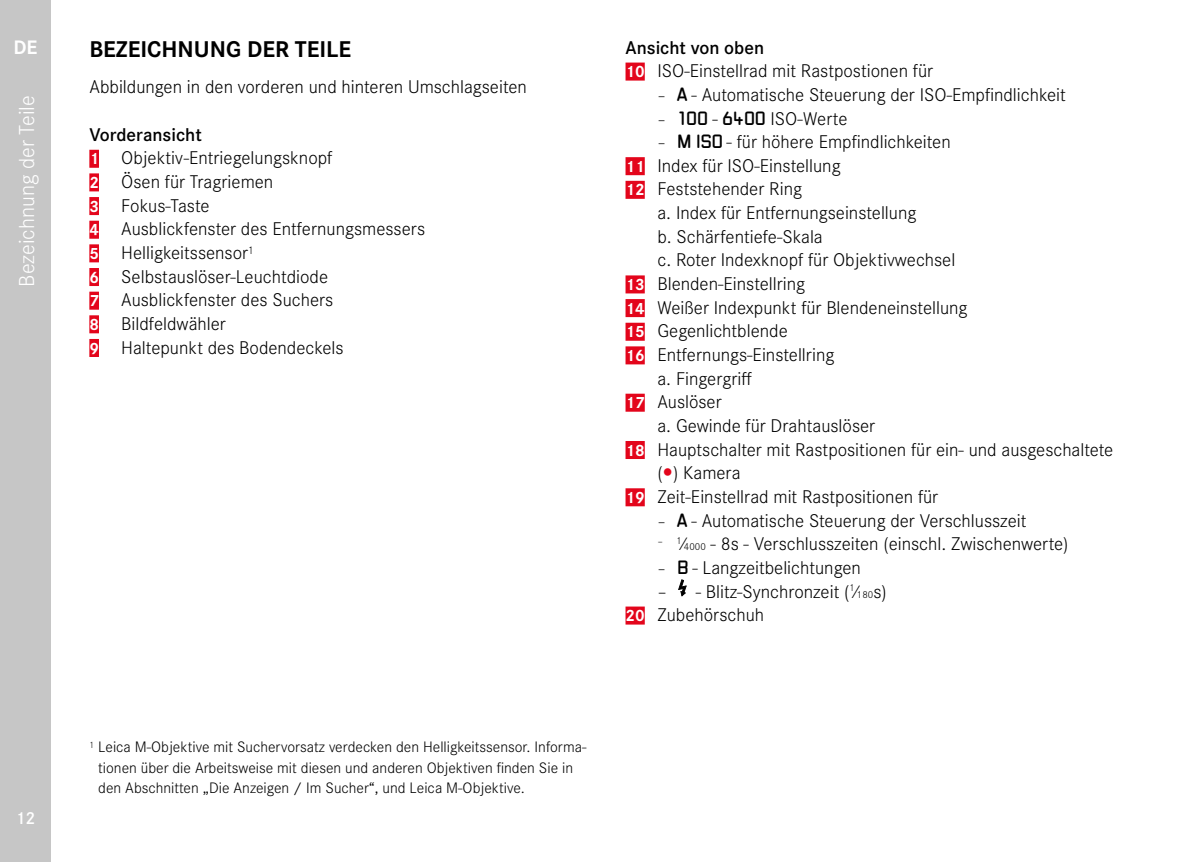
<style>
.page{position:relative;width:1200px;height:862px;background:#fff}
.page>*{position:absolute;margin:0;border:0;box-sizing:border-box;transform-origin:0 0}
.Heading_01{font:700 23.62px "Corporate S";color:#000}
.t1{font:300 22.5px "Corporate S";color:#fff}
.t2{font:700 20.25px "Corporate S";color:#fff}
.Numbered_List_ff{font:300 19.12px/23.6px "Corporate S";color:#000}
.Selection_List{font:300 19.12px "Corporate S";color:#000}
.Body_Text{font:300 19.12px "Corporate S";color:#000}
.Numbered_List{font:300 19.12px "Corporate S";color:#000}
.Note_Heading{font:600 19.12px "Corporate S";color:#000}
.t3{font:600 18px "Corporate S";color:#fff}
.Footnote{font:300 15.75px/20.2px "Corporate S";color:#000}
.s1{font-weight:700;font-size:16.88px;color:#fff}
.s2{font-size:16.88px}
.s3{font-family:"LG1050";font-weight:400;font-size:16.88px}
.s4{font-size:10.58px}
</style>
<div class="page">
<div style="left:0;top:0;width:51px;height:861px;background:#c6c6c6"></div>
<div style="left:89px;top:150px;width:10px;height:18px;background:#e3051b"></div>
<div style="left:89px;top:173px;width:10px;height:18px;background:#e3051b"></div>
<div style="left:89px;top:197px;width:10px;height:18px;background:#e3051b"></div>
<div style="left:89px;top:220px;width:10px;height:18px;background:#e3051b"></div>
<div style="left:89px;top:244px;width:10px;height:18px;background:#e3051b"></div>
<div style="left:89px;top:268px;width:10px;height:18px;background:#e3051b"></div>
<div style="left:89px;top:291px;width:10px;height:18px;background:#e3051b"></div>
<div style="left:89px;top:315px;width:10px;height:18px;background:#e3051b"></div>
<div style="left:89px;top:339px;width:10px;height:18px;background:#e3051b"></div>
<div style="left:625px;top:62px;width:19px;height:18px;background:#e3051b"></div>
<div style="left:625px;top:157px;width:19px;height:18px;background:#e3051b"></div>
<div style="left:625px;top:181px;width:19px;height:18px;background:#e3051b"></div>
<div style="left:625px;top:275px;width:19px;height:18px;background:#e3051b"></div>
<div style="left:625px;top:299px;width:19px;height:18px;background:#e3051b"></div>
<div style="left:625px;top:322px;width:19px;height:18px;background:#e3051b"></div>
<div style="left:625px;top:346px;width:19px;height:18px;background:#e3051b"></div>
<div style="left:625px;top:393px;width:19px;height:18px;background:#e3051b"></div>
<div style="left:625px;top:440px;width:19px;height:18px;background:#e3051b"></div>
<div style="left:625px;top:488px;width:19px;height:18px;background:#e3051b"></div>
<div style="left:625px;top:606px;width:19px;height:18px;background:#e3051b"></div>
<svg style="left:678px;top:579px;width:8px;height:16px"></svg>
<p class="t2" style="left:14px;top:32px;width:25px">DE</p>
<p class="t1" style="left:11px;top:286px;width:193px;rotate:-90deg">Bezeichnung der Teile</p>
<p class="t3" style="left:16px;top:803px;width:21px">12</p>
<p class="Heading_01" style="left:89px;top:30px;width:263px">BEZEICHNUNG DER TEILE</p>
<p class="Body_Text" style="left:89px;top:74px;width:439px">Abbildungen in den vorderen und hinteren Umschlagseiten</p>
<p class="Note_Heading" style="left:89px;top:120px;width:114px">Vorderansicht</p>
<p class="Numbered_List" style="left:89px;top:144px;width:244px"><span class="s1">1</span> Objektiv-Entriegelungsknopf</p>
<p class="Numbered_List_ff" style="left:89px;top:169px;width:185px"><span class="s1">2</span> Ösen für Tragriemen</p>
<p class="Numbered_List_ff" style="left:89px;top:192px;width:122px"><span class="s1">3</span> Fokus-Taste</p>
<p class="Numbered_List_ff" style="left:89px;top:216px;width:337px"><span class="s1">4</span> Ausblickfenster des Entfernungsmessers</p>
<p class="Numbered_List_ff" style="left:89px;top:239px;width:166px"><span class="s1">5</span> Helligkeitssensor<sup>1</sup></p>
<p class="Numbered_List_ff" style="left:89px;top:263px;width:240px"><span class="s1">6</span> Selbstauslöser-Leuchtdiode</p>
<p class="Numbered_List_ff" style="left:89px;top:287px;width:245px"><span class="s1">7</span> Ausblickfenster des Suchers</p>
<p class="Numbered_List_ff" style="left:89px;top:310px;width:138px"><span class="s1">8</span> Bildfeldwähler</p>
<p class="Numbered_List_ff" style="left:89px;top:334px;width:256px"><span class="s1">9</span> Haltepunkt des Bodendeckels</p>
<p class="Note_Heading" style="left:625px;top:33px;width:140px">Ansicht von oben</p>
<p class="Numbered_List" style="left:625px;top:57px;width:309px"><span class="s1">10</span> ISO-Einstellrad mit Rastpostionen für</p>
<p class="Selection_List" style="left:657px;top:81px;width:410px"><span class="s2">–</span> <span class="s3">A</span> - Automatische Steuerung der ISO-Empfindlichkeit</p>
<p class="Selection_List" style="left:657px;top:105px;width:191px"><span class="s2">–</span> <span class="s3">100</span> - <span class="s3">6400</span> ISO-Werte</p>
<p class="Selection_List" style="left:657px;top:128px;width:295px"><span class="s2">–</span> <span class="s3">M ISO</span> - für höhere Empfindlichkeiten</p>
<p class="Numbered_List_ff" style="left:625px;top:152px;width:216px"><span class="s1">11</span> Index für ISO-Einstellung</p>
<p class="Numbered_List_ff" style="left:625px;top:176px;width:178px"><span class="s1">12</span> Feststehender Ring</p>
<p class="Body_Text" style="left:657px;top:199px;width:260px">a. Index für Entfernungseinstellung</p>
<p class="Body_Text" style="left:657px;top:223px;width:167px">b. Schärfentiefe-Skala</p>
<p class="Body_Text" style="left:657px;top:246px;width:299px">c. Roter Indexknopf für Objektivwechsel</p>
<p class="Numbered_List_ff" style="left:625px;top:270px;width:181px"><span class="s1">13</span> Blenden-Einstellring</p>
<p class="Numbered_List_ff" style="left:625px;top:294px;width:343px"><span class="s1">14</span> Weißer Indexpunkt für Blendeneinstellung</p>
<p class="Numbered_List_ff" style="left:625px;top:318px;width:164px"><span class="s1">15</span> Gegenlichtblende</p>
<p class="Numbered_List_ff" style="left:625px;top:341px;width:210px"><span class="s1">16</span> Entfernungs-Einstellring</p>
<p class="Body_Text" style="left:657px;top:365px;width:96px">a. Fingergriff</p>
<p class="Numbered_List_ff" style="left:625px;top:389px;width:98px"><span class="s1">17</span> Auslöser</p>
<p class="Body_Text" style="left:657px;top:412px;width:219px">a. Gewinde für Drahtauslöser</p>
<p class="Numbered_List_ff" style="left:657px;top:436px;width:457px;text-indent:-32px"><span class="s1">18</span> Hauptschalter mit Rastpositionen für ein- und ausgeschaltete ( ) Kamera</p>
<p class="Numbered_List_ff" style="left:625px;top:483px;width:314px"><span class="s1">19</span> Zeit-Einstellrad mit Rastpositionen für</p>
<p class="Selection_List" style="left:657px;top:506px;width:370px"><span class="s2">–</span> <span class="s3">A</span> - Automatische Steuerung der Verschlusszeit</p>
<p class="Selection_List" style="left:657px;top:530px;width:412px"><sup>–</sup> <sup>1</sup>⁄<span class="s4">4000</span> - 8s - Verschlusszeiten (einschl. Zwischenwerte)</p>
<p class="Selection_List" style="left:657px;top:554px;width:205px"><span class="s2">–</span> <span class="s3">B</span> - Langzeitbelichtungen</p>
<p class="Selection_List" style="left:657px;top:577px;width:231px">– - Blitz-Synchronzeit (<sup>1</sup>⁄<span class="s4">180</span>s)</p>
<p class="Numbered_List_ff" style="left:625px;top:601px;width:140px"><span class="s1">20</span> Zubehörschuh</p>
<p class="Footnote" style="left:98px;top:735px;width:489px;text-indent:-9px"><sup>1</sup> Leica M-Objektive mit Suchervorsatz verdecken den Helligkeitssensor. Informa&shy;tionen über die Arbeitsweise mit diesen und anderen Objektiven finden Sie in den Abschnitten „Die Anzeigen / Im Sucher“, und Leica M-Objektive.</p>
</div>
